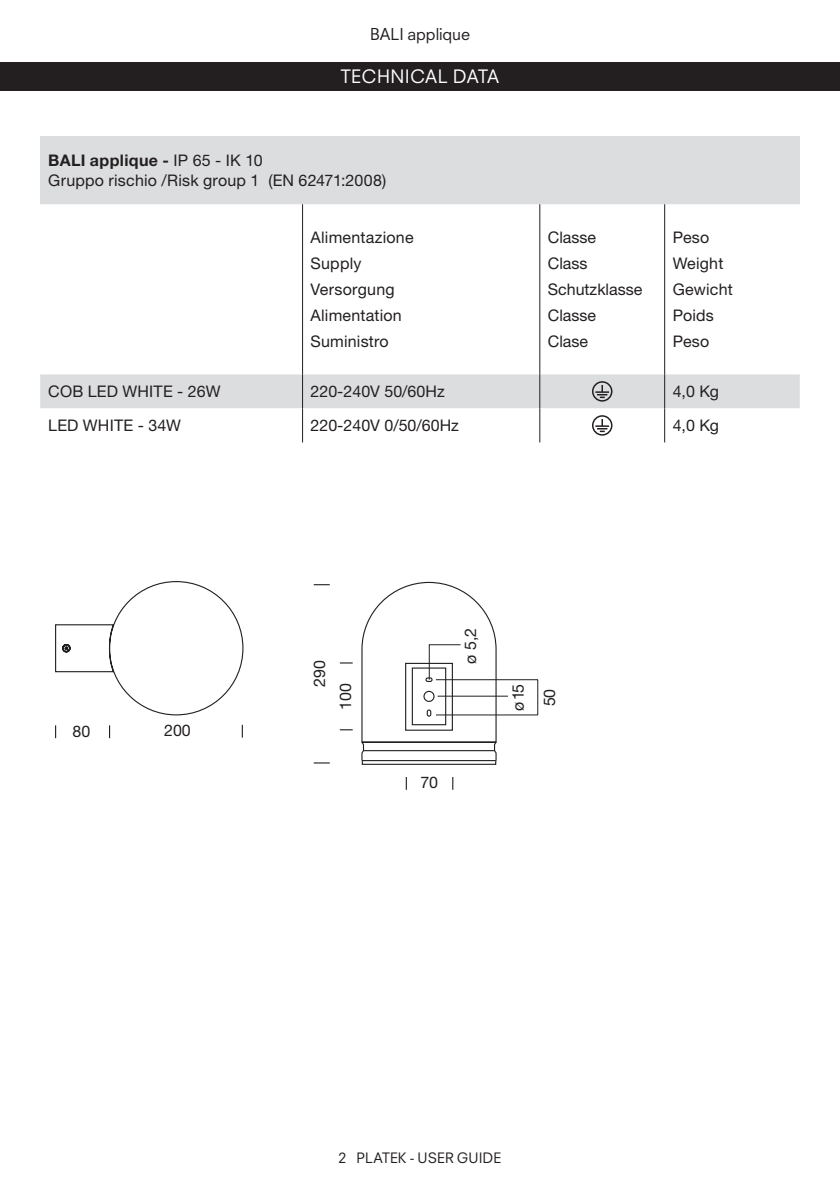
<style>
.page{position:relative;width:840px;height:1191px;background:#fff}
.page>*{position:absolute;margin:0;border:0;box-sizing:border-box;transform-origin:0 0}
.t1{font:18px "Neuzeit SLT Std";letter-spacing:.015em;color:#fff}
.t2{font:16px/26px "Helvetica Neue LT Std";letter-spacing:.01em;color:#231f20}
.t3{font:700 16px "Helvetica Neue LT Std";letter-spacing:.025em;color:#231f20}
.t4{font:16px "Neuzeit SLT Std";letter-spacing:-.005em;color:#231f20}
.t5{font:14px "Neuzeit SLT Std";letter-spacing:.005em;color:#231f20}
.s1{font-weight:400}
</style>
<div class="page">
<div style="left:0;top:62px;width:839px;height:29px;background:#231f20"></div>
<svg style="left:313px;top:762px;width:16px;height:1px"></svg>
<svg style="left:313px;top:584px;width:16px;height:1px"></svg>
<svg style="left:339px;top:729px;width:13px;height:1px"></svg>
<svg style="left:339px;top:662px;width:13px;height:1px"></svg>
<svg style="left:405px;top:777px;width:1px;height:13px"></svg>
<svg style="left:452px;top:777px;width:1px;height:13px"></svg>
<svg style="left:55px;top:725px;width:1px;height:13px"></svg>
<svg style="left:109px;top:725px;width:1px;height:13px"></svg>
<svg style="left:55px;top:581px;width:189px;height:135px"></svg>
<hr style="left:435px;top:679px;width:102px;height:1px;background:#231f20">
<hr style="left:435px;top:714px;width:102px;height:1px;background:#231f20">
<hr style="left:537px;top:679px;width:1px;height:36px;background:#231f20">
<hr style="left:437px;top:696px;width:70px;height:1px;background:#231f20">
<svg style="left:361px;top:581px;width:137px;height:184px"></svg>
<svg style="left:241px;top:725px;width:2px;height:12px"></svg>
<div style="left:40px;top:136px;width:759px;height:68px;background:#dcdddf"></div>
<hr style="left:539px;top:204px;width:1px;height:170px;background:#231f20">
<hr style="left:664px;top:204px;width:1px;height:170px;background:#231f20">
<hr style="left:302px;top:204px;width:1px;height:170px;background:#231f20">
<svg style="left:40px;top:374px;width:759px;height:68px"></svg>
<p class="t4" style="left:370px;top:25px;width:101px">BALI applique</p>
<p class="t1" style="left:340px;top:66px;width:160px">TECHNICAL DATA</p>
<p class="t3" style="left:48px;top:150px;width:216px">BALI applique - <span class="s1">IP 65 - IK 10</span></p>
<p class="t2" style="left:48px;top:167px;width:339px">Gruppo rischio /Risk group 1 (EN 62471:2008)</p>
<p class="t2" style="left:310px;top:224px;width:104px">Alimentazione<br>Supply</p>
<p class="t2" style="left:310px;top:276px;width:85px">Versorgung</p>
<p class="t2" style="left:310px;top:302px;width:93px">Alimentation</p>
<p class="t2" style="left:310px;top:328px;width:80px">Suministro</p>
<p class="t2" style="left:547px;top:224px;width:50px">Classe</p>
<p class="t2" style="left:547px;top:250px;width:41px">Class</p>
<p class="t2" style="left:547px;top:276px;width:96px">Schutzklasse</p>
<p class="t2" style="left:547px;top:302px;width:50px">Classe</p>
<p class="t2" style="left:547px;top:328px;width:42px">Clase</p>
<p class="t2" style="left:672px;top:224px;width:38px">Peso</p>
<p class="t2" style="left:672px;top:250px;width:52px">Weight</p>
<p class="t2" style="left:672px;top:276px;width:62px">Gewicht</p>
<p class="t2" style="left:672px;top:302px;width:43px">Poids</p>
<p class="t2" style="left:672px;top:328px;width:38px">Peso</p>
<p class="t2" style="left:48px;top:378px;width:174px">COB LED WHITE - 26W</p>
<p class="t2" style="left:310px;top:378px;width:135px">220-240V 50/60Hz</p>
<p class="t2" style="left:672px;top:378px;width:48px">4,0 Kg</p>
<p class="t2" style="left:48px;top:412px;width:134px">LED WHITE - 34W</p>
<p class="t2" style="left:310px;top:412px;width:150px">220-240V 0/50/60Hz</p>
<p class="t2" style="left:672px;top:412px;width:48px">4,0 Kg</p>
<p class="t2" style="left:72px;top:718px;width:19px">80</p>
<p class="t2" style="left:164px;top:717px;width:28px">200</p>
<p class="t2" style="left:306px;top:687px;width:28px;rotate:-90deg">290</p>
<p class="t2" style="left:332px;top:710px;width:28px;rotate:-90deg">100</p>
<p class="t2" style="left:457px;top:664px;width:37px;rotate:-90deg">ø 5,2</p>
<p class="t2" style="left:420px;top:769px;width:19px">70</p>
<p class="t2" style="left:504px;top:711px;width:29px;rotate:-90deg">ø 15</p>
<p class="t2" style="left:536px;top:706px;width:19px;rotate:-90deg">50</p>
<p class="t5" style="left:338px;top:1149px;width:164px">2 PLATEK - USER GUIDE</p>
</div>
